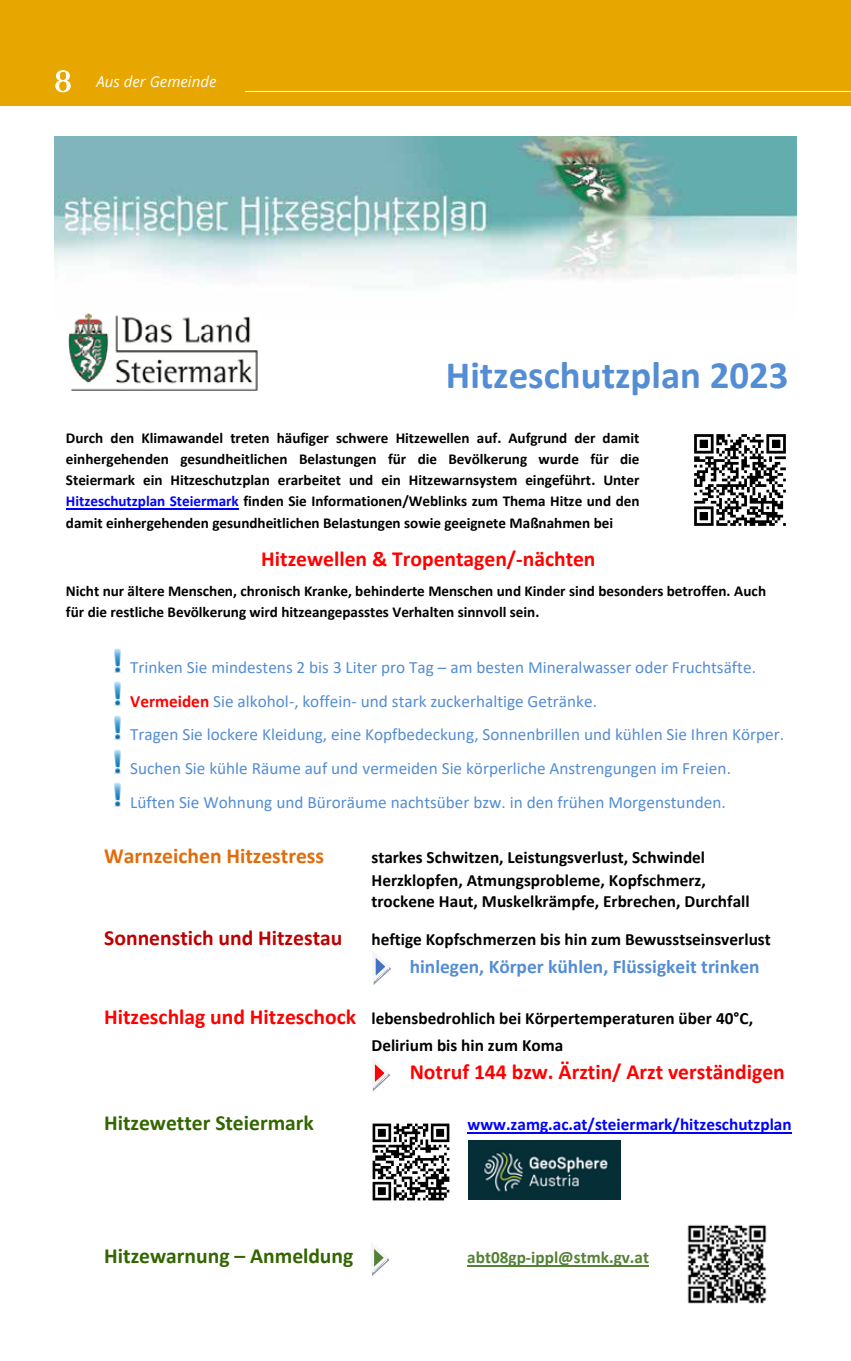
<style>
.page{position:relative;width:851px;height:1361px;background:#fff}
.page>*{position:absolute;margin:0;border:0;box-sizing:border-box;transform-origin:0 0}
.t1{font:700 38.85px "Calibri";color:#548dd4}
.t2{font:700 21.6px "Calibri";color:#f00}
.t3{font:700 21.6px "Calibri";color:#360}
.t4{font:700 21.6px "Calibri";color:#c00000}
.t5{font:700 21.6px "Calibri";color:#e36c0a}
.t6{font:700 19.35px "Calibri";color:#548dd4}
.t7{font:17.25px/33.6px "Calibri";color:#548dd4}
.t8{font:700 17.25px/21.6px "Calibri";color:#000}
.t9{font:700 17.25px "Calibri";color:#00f}
.t10{font:700 17.25px "Calibri";color:#538135}
.t11{font:700 15.15px/21.1px "Calibri";color:#000;text-align:justify}
.t12{font:italic 15px "Open Sans";color:#fff}
.s1{font-family:"AW Conqueror Std Didot";font-style:normal;font-size:30px}
.s2{color:#00f}
.s3{font-weight:700;color:#f00}
.s4{font-size:21.6px;color:#f00}
</style>
<div class="page">
<div style="left:0;top:0;width:850px;height:106px;background:#e8a600"></div>
<hr style="left:245px;top:91px;width:605px;height:1px;background:#fff">
<img style="left:54px;top:136px;width:742px;height:152px">
<img style="left:694px;top:434px;width:92px;height:92px">
<img style="left:68px;top:313px;width:190px;height:78px">
<img style="left:372px;top:1123px;width:78px;height:78px">
<img style="left:687px;top:1224px;width:80px;height:80px">
<img style="left:468px;top:1140px;width:152px;height:59px">
<hr style="left:66px;top:508px;width:173px;height:1px;background:#00f">
<img style="left:114px;top:648px;width:7px;height:25px">
<img style="left:114px;top:681px;width:7px;height:25px">
<img style="left:114px;top:715px;width:7px;height:25px">
<img style="left:114px;top:749px;width:7px;height:25px">
<img style="left:114px;top:782px;width:7px;height:25px">
<hr style="left:467px;top:1132px;width:324px;height:1px;background:#00f">
<hr style="left:467px;top:1265px;width:182px;height:1px;background:#538135">
<svg style="left:373px;top:958px;width:18px;height:27px"></svg>
<svg style="left:372px;top:1064px;width:19px;height:27px"></svg>
<svg style="left:372px;top:1249px;width:18px;height:27px"></svg>
<p class="t12" style="left:54px;top:71px;width:164px"><span class="s1">8</span> Aus der Gemeinde</p>
<h1 class="t1" style="left:446px;top:347px;width:344px">Hitzeschutzplan 2023</h1>
<p class="t11" style="left:66px;top:427px;width:575px">Durch den Klimawandel treten häufiger schwere Hitzewellen auf. Aufgrund der damit einhergehenden gesundheitlichen Belastungen für die Bevölkerung wurde für die Steiermark ein Hitzeschutzplan erarbeitet und ein Hitzewarnsystem eingeführt. Unter <span class="s2">Hitzeschutzplan Steiermark</span> finden Sie Informationen/Weblinks zum Thema Hitze und den damit einhergehenden gesundheitlichen Belastungen sowie geeignete Maßnahmen bei</p>
<h2 class="t2" style="left:261px;top:543px;width:336px">Hitzewellen &amp; Tropentagen/-nächten</h2>
<p class="t11" style="left:66px;top:580px;width:701px">Nicht nur ältere Menschen, chronisch Kranke, behinderte Menschen und Kinder sind besonders betroffen. Auch für die restliche Bevölkerung wird hitzeangepasstes Verhalten sinnvoll sein.</p>
<p class="t7" style="left:130px;top:650px;width:655px">Trinken Sie mindestens 2 bis 3 Liter pro Tag – am besten Mineralwasser oder Fruchtsäfte.<br><span class="s3">Vermeiden</span> Sie alkohol-, koffein- und stark zuckerhaltige Getränke.<br>Tragen Sie lockere Kleidung, eine Kopfbedeckung, Sonnenbrillen und kühlen Sie Ihren Körper.<br>Suchen Sie kühle Räume auf und vermeiden Sie körperliche Anstrengungen im Freien.<br>Lüften Sie Wohnung und Büroräume nachtsüber bzw. in den frühen Morgenstunden.</p>
<h2 class="t5" style="left:104px;top:841px;width:221px">Warnzeichen Hitzestress</h2>
<p class="t8" style="left:371px;top:846px;width:379px">starkes Schwitzen, Leistungsverlust, Schwindel<br>Herzklopfen, Atmungsprobleme, Kopfschmerz, trockene Haut, Muskelkrämpfe, Erbrechen, Durchfall</p>
<h2 class="t4" style="left:104px;top:922px;width:240px">Sonnenstich und Hitzestau</h2>
<p class="t8" style="left:371px;top:928px;width:400px">heftige Kopfschmerzen bis hin zum Bewusstseinsverlust</p>
<p class="t6" style="left:409px;top:953px;width:351px">hinlegen, Körper kühlen, Flüssigkeit trinken</p>
<p class="t8" style="left:371px;top:1005px;width:383px;line-height:26.2px;text-indent:-267px"><span class="s4">Hitzeschlag und Hitzeschock</span> lebensbedrohlich bei Körpertemperaturen über 40°C,<br>Delirium bis hin zum Koma</p>
<h2 class="t2" style="left:409px;top:1056px;width:376px">Notruf 144 bzw. Ärztin/ Arzt verständigen</h2>
<h2 class="t3" style="left:104px;top:1108px;width:211px">Hitzewetter Steiermark</h2>
<p class="t9" style="left:467px;top:1112px;width:325px">www.zamg.ac.at/steiermark/hitzeschutzplan</p>
<h2 class="t3" style="left:104px;top:1241px;width:251px">Hitzewarnung – Anmeldung</h2>
<p class="t10" style="left:467px;top:1245px;width:183px">abt08gp-ippl@stmk.gv.at</p>
</div>
